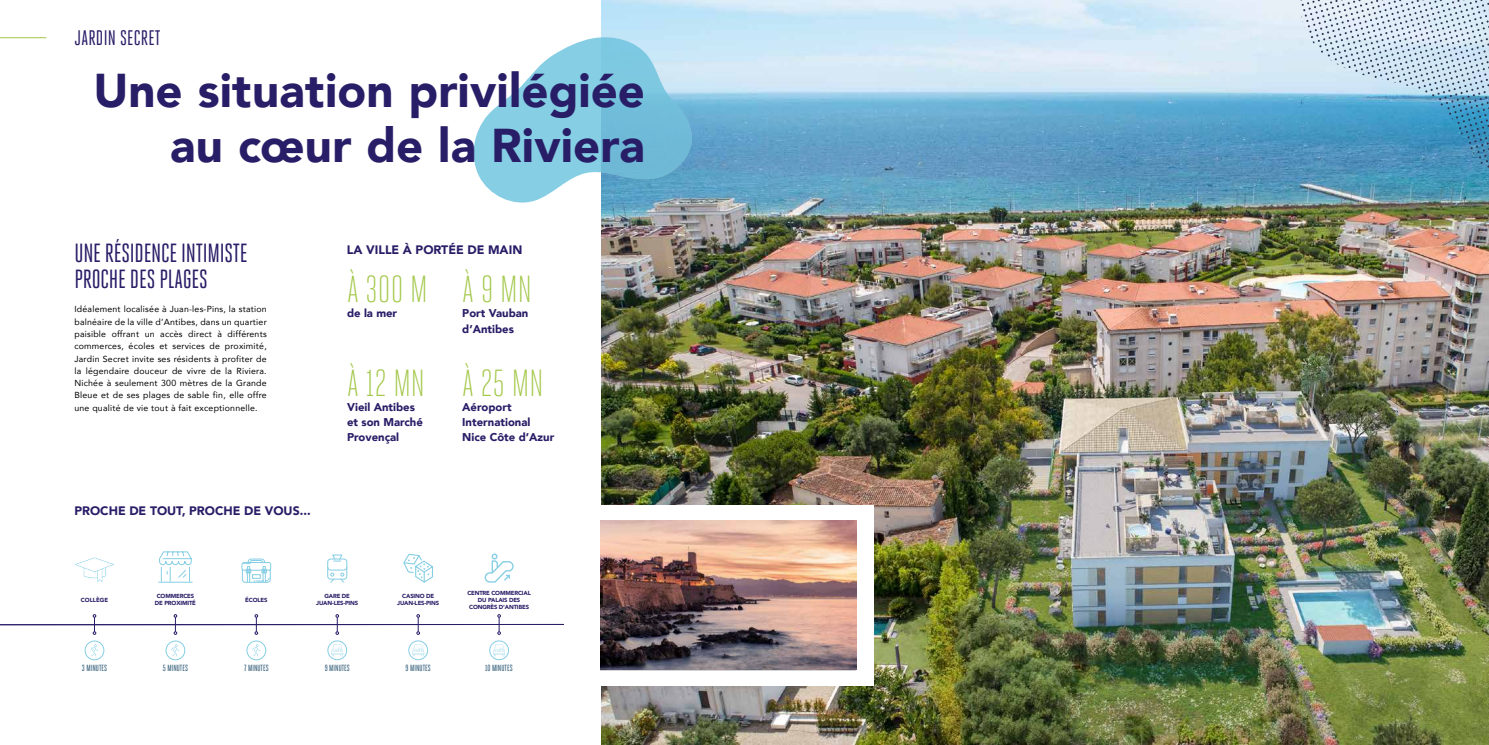
<style>
.page{position:relative;width:1489px;height:745px;background:#fff}
.page>*{position:absolute;margin:0;border:0;box-sizing:border-box;transform-origin:0 0}
.t1{font:900 47.25px/54.5px "Avenir";letter-spacing:.005em;color:#281d67;text-align:right}
.t2{font:300 37.62px "Heroic Condensed";color:#a2c748}
.t3{font:26.25px/26.2px "Heroic Condensed";letter-spacing:-.01em;color:#281d67}
.t4{font:21px "Heroic Condensed";letter-spacing:.01em;color:#281d67}
.t5{font:900 12.25px "Avenir";color:#281d67}
.t6{font:900 11.29px/15px "Avenir";color:#281d67}
.t7{font:8.92px "Heroic Condensed";color:#214f6d}
.t8{font:8.75px/12.2px "Avenir";letter-spacing:.025em;color:#000;text-align:justify}
.t9{font:900 5.86px/7.1px "Avenir";letter-spacing:-.025em;color:#281d67;text-align:center}
.t10{font:900 5.86px "Avenir";color:#281d67}
</style>
<div class="page">
<img style="left:601px;top:0;width:887px;height:744px">
<svg style="left:473px;top:35px;width:219px;height:172px"></svg>
<hr style="left:0;top:37px;width:46px;height:1px;background:#a2c748">
<svg style="left:1298px;top:0;width:191px;height:173px;background:#8dbad6"></svg>
<div style="left:85px;top:640px;width:19px;height:19px;border:1px solid #85cee4;border-radius:50%"></div>
<svg style="left:90px;top:644px;width:8px;height:12px"></svg>
<svg style="left:75px;top:557px;width:39px;height:25px"></svg>
<svg style="left:158px;top:551px;width:35px;height:31px"></svg>
<div style="left:166px;top:640px;width:19px;height:19px;border:1px solid #85cee4;border-radius:50%"></div>
<svg style="left:171px;top:644px;width:8px;height:12px"></svg>
<div style="left:247px;top:640px;width:19px;height:19px;border:1px solid #85cee4;border-radius:50%"></div>
<svg style="left:252px;top:644px;width:8px;height:12px"></svg>
<svg style="left:241px;top:558px;width:30px;height:24px"></svg>
<svg style="left:327px;top:554px;width:21px;height:29px"></svg>
<div style="left:327px;top:640px;width:20px;height:19px;border:1px solid #85cee4;border-radius:50%"></div>
<svg style="left:331px;top:644px;width:12px;height:12px"></svg>
<svg style="left:403px;top:553px;width:30px;height:30px"></svg>
<div style="left:408px;top:640px;width:20px;height:19px;border:1px solid #85cee4;border-radius:50%"></div>
<svg style="left:412px;top:644px;width:12px;height:12px"></svg>
<svg style="left:484px;top:553px;width:29px;height:29px"></svg>
<div style="left:489px;top:640px;width:20px;height:19px;border:1px solid #85cee4;border-radius:50%"></div>
<svg style="left:493px;top:644px;width:12px;height:12px"></svg>
<svg style="left:0;top:614px;width:564px;height:20px"></svg>
<div style="left:564px;top:504px;width:310px;height:181px;background:#fff"></div>
<img style="left:600px;top:520px;width:256px;height:149px">
<h3 class="t4" style="left:74px;top:26px;width:88px">JARDIN SECRET</h3>
<h1 class="t1" style="left:94px;top:62px;width:553px">Une situation privilégiée au cœur de la Riviera</h1>
<h3 class="t3" style="left:74px;top:239px;width:175px">UNE RÉSIDENCE INTIMISTE<br>PROCHE DES PLAGES</h3>
<p class="t8" style="left:74px;top:303px;width:194px">Idéalement localisée à Juan-les-Pins, la station balnéaire de la ville d’Antibes, dans un quartier paisible offrant un accès direct à différents commerces, écoles et services de proximité, Jardin Secret invite ses résidents à profiter de la légendaire douceur de vivre de la Riviera.<br>Nichée à seulement 300 mètres de la Grande Bleue et de ses plages de sable fin, elle offre une qualité de vie tout à fait exceptionnelle.</p>
<h3 class="t5" style="left:74px;top:500px;width:238px">PROCHE DE TOUT, PROCHE DE VOUS...</h3>
<h3 class="t5" style="left:347px;top:239px;width:177px">LA VILLE À PORTÉE DE MAIN</h3>
<h2 class="t2" style="left:347px;top:268px;width:82px">À 300 M</h2>
<p class="t6" style="left:347px;top:305px;width:52px">de la mer</p>
<h2 class="t2" style="left:347px;top:362px;width:79px">À 12 MN</h2>
<p class="t6" style="left:347px;top:399px;width:77px">Vieil Antibes et son Marché<br>Provençal</p>
<h2 class="t2" style="left:462px;top:268px;width:71px">À 9 MN</h2>
<p class="t6" style="left:462px;top:305px;width:68px">Port Vauban d’Antibes</p>
<h2 class="t2" style="left:462px;top:362px;width:83px">À 25 MN</h2>
<p class="t6" style="left:462px;top:399px;width:93px">Aéroport<br>International<br>Nice Côte d’Azur</p>
<p class="t10" style="left:81px;top:594px;width:29px">COLLÈGE</p>
<p class="t7" style="left:82px;top:662px;width:27px">3 MINUTES</p>
<p class="t9" style="left:155px;top:592px;width:42px">COMMERCES<br>DE PROXIMITÉ</p>
<p class="t7" style="left:163px;top:662px;width:27px">5 MINUTES</p>
<p class="t9" style="left:245px;top:595px;width:24px">ÉCOLES</p>
<p class="t7" style="left:244px;top:662px;width:26px">7 MINUTES</p>
<p class="t9" style="left:316px;top:592px;width:43px">GARE DE<br>JUAN-LES-PINS</p>
<p class="t9" style="left:397px;top:592px;width:43px">CASINO DE<br>JUAN-LES-PINS</p>
<p class="t9" style="left:467px;top:588px;width:65px">CENTRE COMMERCIAL<br>DU PALAIS DES<br>CONGRÈS D’ANTIBES</p>
<p class="t7" style="left:325px;top:662px;width:27px">9 MINUTES</p>
<p class="t7" style="left:405px;top:662px;width:27px">9 MINUTES</p>
<p class="t7" style="left:485px;top:662px;width:29px">10 MINUTES</p>
</div>
